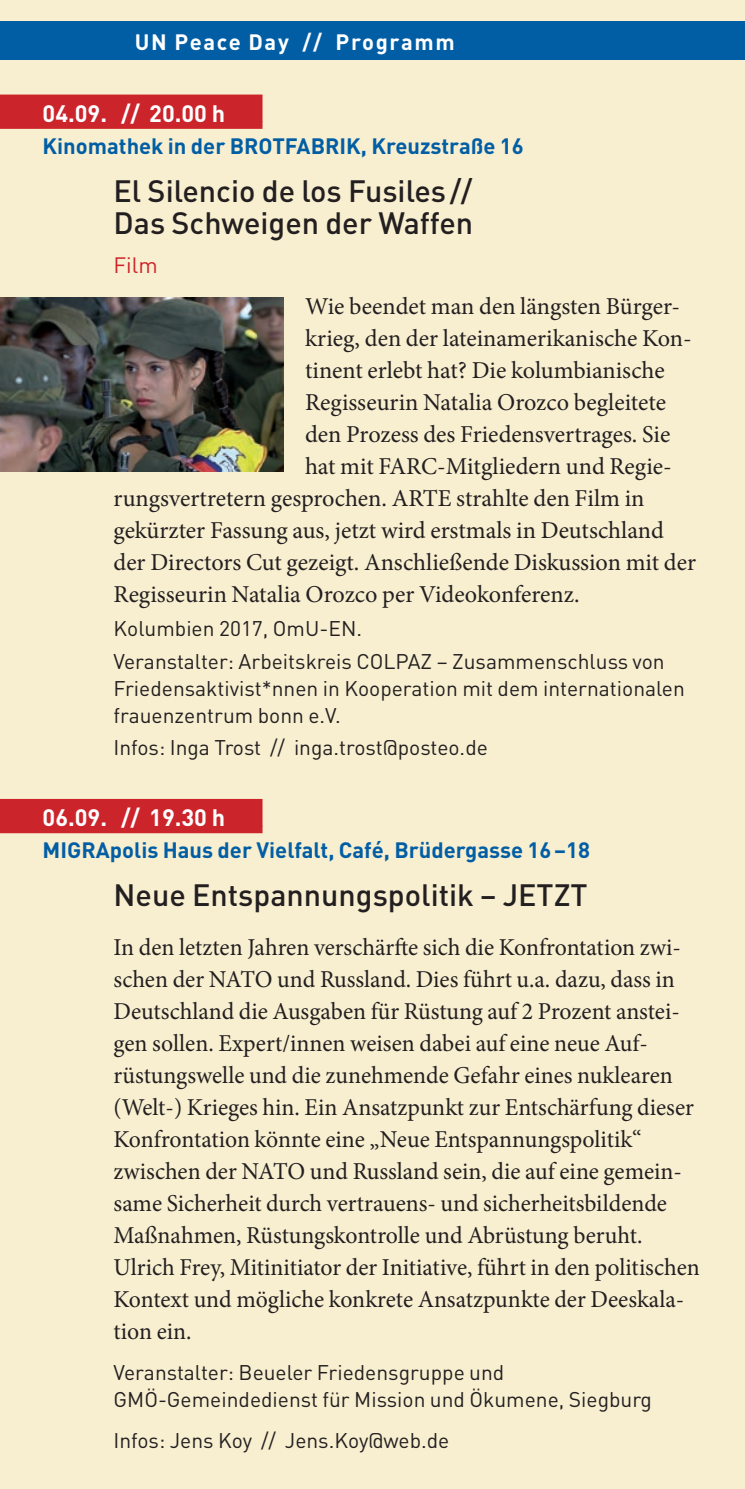
<style>
.page{position:relative;width:745px;height:1489px;background:#fff}
.page>*{position:absolute;margin:0;border:0;box-sizing:border-box;transform-origin:0 0}
.t1{font:500 30.5px/32px "DIN";color:#231f20}
.t2{font:24.25px/32px "Minion Pro";color:#231f20}
.t3{font:700 23.5px "DIN";color:#fff}
.t4{font:700 22px "DIN";color:#015ea5}
.t5{font:700 22px "DIN";letter-spacing:.075em;color:#fff}
.t6{font:22px "DIN";color:#cc242b}
.t7{font:21px/27px "DIN";color:#231f20}
</style>
<div class="page">
<div style="left:0;top:0;width:744px;height:1488px;background:#f8efd0"></div>
<div style="left:0;top:95px;width:262px;height:27px;background:#cc242b"></div>
<div style="left:0;top:121px;width:262px;height:8px;background:#cc242b"></div>
<div style="left:0;top:799px;width:262px;height:27px;background:#cc242b"></div>
<div style="left:0;top:825px;width:262px;height:8px;background:#cc242b"></div>
<div style="left:0;top:21px;width:744px;height:39px;background:#015ea5"></div>
<img style="left:0;top:298px;width:283px;height:173px">
<p class="t5" style="left:135px;top:28px;width:321px">UN Peace Day // Programm</p>
<p class="t3" style="left:43px;top:98px;width:184px">04.09. // 20.00 h</p>
<p class="t4" style="left:43px;top:132px;width:482px">Kinomathek in der BROTFABRIK, Kreuzstraße 16</p>
<p class="t1" style="left:113px;top:174px;width:361px">El Silencio de los Fusiles //<br>Das Schweigen der Waffen</p>
<p class="t6" style="left:113px;top:251px;width:46px">Film</p>
<p class="t2" style="left:305px;top:290px;width:376px">Wie beendet man den längsten Bürger-</p>
<p class="t2" style="left:305px;top:322px;width:388px">krieg, den der lateinamerikanische Kon-</p>
<p class="t2" style="left:305px;top:354px;width:361px">tinent erlebt hat? Die kolumbianische</p>
<p class="t2" style="left:305px;top:386px;width:362px">Regisseurin Natalia Orozco begleitete</p>
<p class="t2" style="left:305px;top:418px;width:366px">den Prozess des Friedensvertrages. Sie</p>
<p class="t2" style="left:305px;top:450px;width:368px">hat mit FARC-Mitgliedern und Regie-</p>
<p class="t2" style="left:113px;top:482px;width:532px">rungsvertretern gesprochen. ARTE strahlte den Film in</p>
<p class="t2" style="left:113px;top:514px;width:551px">gekürzter Fassung aus, jetzt wird erstmals in Deutschland</p>
<p class="t2" style="left:113px;top:546px;width:583px">der Directors Cut gezeigt. Anschließende Diskussion mit der</p>
<p class="t2" style="left:113px;top:578px;width:467px">Regisseurin Natalia Orozco per Videokonferenz.</p>
<p class="t7" style="left:113px;top:612px;width:552px;line-height:32.2px">Kolumbien 2017, OmU-EN.<br>Veranstalter: Arbeitskreis COLPAZ – Zusammenschluss von</p>
<p class="t7" style="left:113px;top:674px;width:572px">Friedensaktivist*nnen in Kooperation mit dem internationalen frauenzentrum bonn e.V.</p>
<p class="t7" style="left:113px;top:733px;width:375px">Infos: Inga Trost // inga.trost@posteo.de</p>
<p class="t3" style="left:43px;top:802px;width:184px">06.09. // 19.30 h</p>
<p class="t4" style="left:43px;top:836px;width:548px">MIGRApolis Haus der Vielfalt, Café, Brüdergasse 16–18</p>
<p class="t1" style="left:113px;top:878px;width:475px">Neue Entspannungspolitik – JETZT</p>
<p class="t2" style="left:113px;top:930px;width:587px">In den letzten Jahren verschärfte sich die Konfrontation zwi&shy;schen der NATO und Russland. Dies führt u.a. dazu, dass in Deutschland die Ausgaben für Rüstung auf 2 Prozent anstei&shy;gen sollen. Expert/innen weisen dabei auf eine neue Auf&shy;rüstungswelle und die zunehmende Gefahr eines nuklearen (Welt-) Krieges hin. Ein Ansatzpunkt zur Entschärfung dieser Konfrontation könnte eine „Neue Entspannungspolitik“ zwischen der NATO und Russland sein, die auf eine gemein&shy;same Sicherheit durch vertrauens- und sicherheitsbildende Maßnahmen, Rüstungskontrolle und Abrüstung beruht.<br>Ulrich Frey, Mitinitiator der Initiative, führt in den politischen Kontext und mögliche konkrete Ansatzpunkte der Deeskala&shy;tion ein.</p>
<p class="t7" style="left:113px;top:1358px;width:539px">Veranstalter: Beueler Friedensgruppe und<br>GMÖ-Gemeindedienst für Mission und Ökumene, Siegburg</p>
<p class="t7" style="left:113px;top:1426px;width:337px">Infos: Jens Koy // Jens.Koy@web.de</p>
</div>
